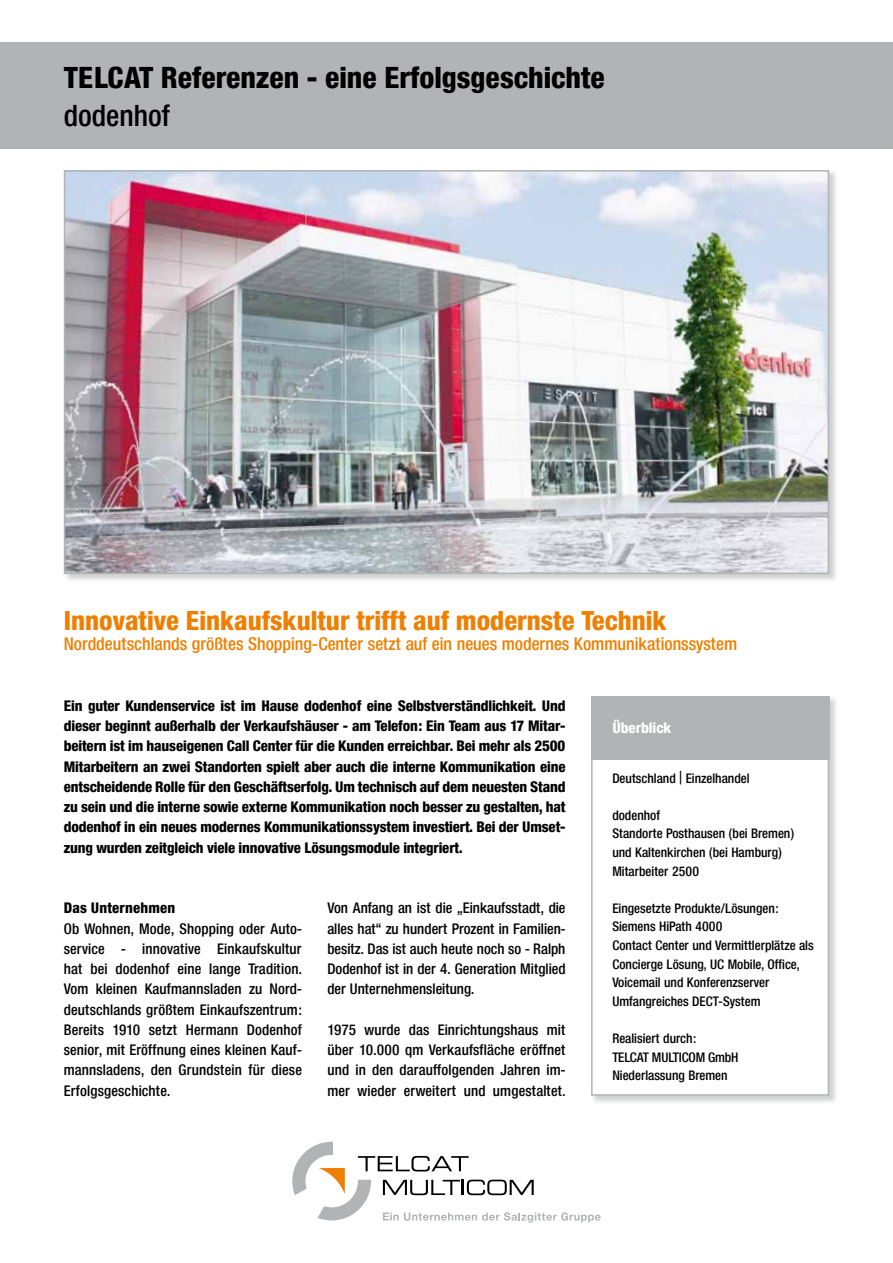
<style>
.page{position:relative;width:893px;height:1263px;background:#fff}
.page>*{position:absolute;margin:0;border:0;box-sizing:border-box;transform-origin:0 0}
.t1{font:800 30px "Neue Helvetica Condensed BSK";color:#000}
.t2{font:500 30px "Neue Helvetica Condensed BSK";color:#000}
.t3{font:800 27px "Neue Helvetica Condensed BSK";color:#ee7f00}
.t4{font:500 18px "Neue Helvetica Condensed BSK";color:#ee7f00}
.t5{font:500 15px/20.2px "Neue Helvetica Condensed BSK";letter-spacing:.01em;color:#000;text-align:justify}
.t6{font:800 15px/20.2px "Neue Helvetica Condensed BSK";letter-spacing:-.01em;color:#000;text-align:justify}
.t7{font:800 15px "Neue Helvetica Condensed BSK";letter-spacing:.01em;color:#000}
.t8{font:800 15px "Neue Helvetica Condensed BSK";color:#fff}
.t9{font:500 13.5px/18.6px "Neue Helvetica Condensed BSK";color:#000}
</style>
<div class="page">
<div style="left:0;top:43px;width:893px;height:106px;background:#b1b3b4"></div>
<div style="left:63px;top:170px;width:775px;height:413px;background:#b1b3b4;opacity:.6"></div>
<img style="left:67px;top:173px;width:759px;height:398px">
<div style="left:64px;top:170px;width:765px;height:404px;border:2px solid #b1b3b4"></div>
<div style="left:591px;top:695px;width:247px;height:409px;background:#b1b3b4;opacity:.6"></div>
<div style="left:591px;top:696px;width:238px;height:400px;background:#fff;border:2px solid #b1b3b4"></div>
<svg style="left:292px;top:1142px;width:309px;height:80px"></svg>
<div style="left:591px;top:696px;width:238px;height:64px;background:#b1b3b4"></div>
<h1 class="t1" style="left:64px;top:58px;width:543px">TELCAT Referenzen - eine Erfolgsgeschichte</h1>
<h1 class="t2" style="left:64px;top:97px;width:108px">dodenhof</h1>
<h2 class="t3" style="left:64px;top:603px;width:604px">Innovative Einkaufskultur trifft auf modernste Technik</h2>
<p class="t4" style="left:64px;top:633px;width:675px">Norddeutschlands größtes Shopping-Center setzt auf ein neues modernes Kommunikationssystem</p>
<p class="t6" style="left:64px;top:695px;width:503px">Ein guter Kundenservice ist im Hause dodenhof eine Selbstverständlichkeit. Und dieser beginnt außerhalb der Verkaufshäuser - am Telefon: Ein Team aus 17 Mitar&shy;beitern ist im hauseigenen Call Center für die Kunden erreichbar. Bei mehr als 2500<br>Mitarbeitern an zwei Standorten spielt aber auch die interne Kommunikation eine entscheidende Rolle für den Geschäftserfolg. Um technisch auf dem neuesten Stand zu sein und die interne sowie externe Kommunikation noch besser zu gestalten, hat dodenhof in ein neues modernes Kommunikationssystem investiert. Bei der Umset&shy;zung wurden zeitgleich viele innovative Lösungsmodule integriert.</p>
<p class="t7" style="left:64px;top:898px;width:113px">Das Unternehmen</p>
<p class="t5" style="left:64px;top:918px;width:240px">Ob Wohnen, Mode, Shopping oder Auto&shy;service - innovative Einkaufskultur hat bei dodenhof eine lange Tradition.<br>Vom kleinen Kaufmannsladen zu Nord&shy;deutschlands größtem Einkaufszentrum:<br>Bereits 1910 setzt Hermann Dodenhof senior, mit Eröffnung eines kleinen Kauf&shy;mannsladens, den Grundstein für diese Erfolgsgeschichte.</p>
<p class="t5" style="left:327px;top:898px;width:240px">Von Anfang an ist die „Einkaufsstadt, die alles hat“ zu hundert Prozent in Familien&shy;besitz. Das ist auch heute noch so - Ralph Dodenhof ist in der 4. Generation Mitglied der Unternehmensleitung.</p>
<p class="t5" style="left:327px;top:1019px;width:240px">1975 wurde das Einrichtungshaus mit über 10.000 qm Verkaufsfläche eröffnet und in den darauffolgenden Jahren im&shy;mer wieder erweitert und umgestaltet.</p>
<p class="t8" style="left:612px;top:719px;width:61px">Überblick</p>
<p class="t9" style="left:612px;top:768px;width:139px">Deutschland | Einzelhandel</p>
<p class="t9" style="left:612px;top:806px;width:183px">dodenhof<br>Standorte Posthausen (bei Bremen) und Kaltenkirchen (bei Hamburg)<br>Mitarbeiter 2500</p>
<p class="t9" style="left:612px;top:899px;width:203px">Eingesetzte Produkte/Lösungen:<br>Siemens HiPath 4000<br>Contact Center und Vermittlerplätze als<br>Concierge Lösung, UC Mobile, Office,<br>Voicemail und Konferenzserver<br>Umfangreiches DECT-System</p>
<p class="t9" style="left:612px;top:1029px;width:128px">Realisiert durch:<br>TELCAT MULTICOM GmbH<br>Niederlassung Bremen</p>
</div>
